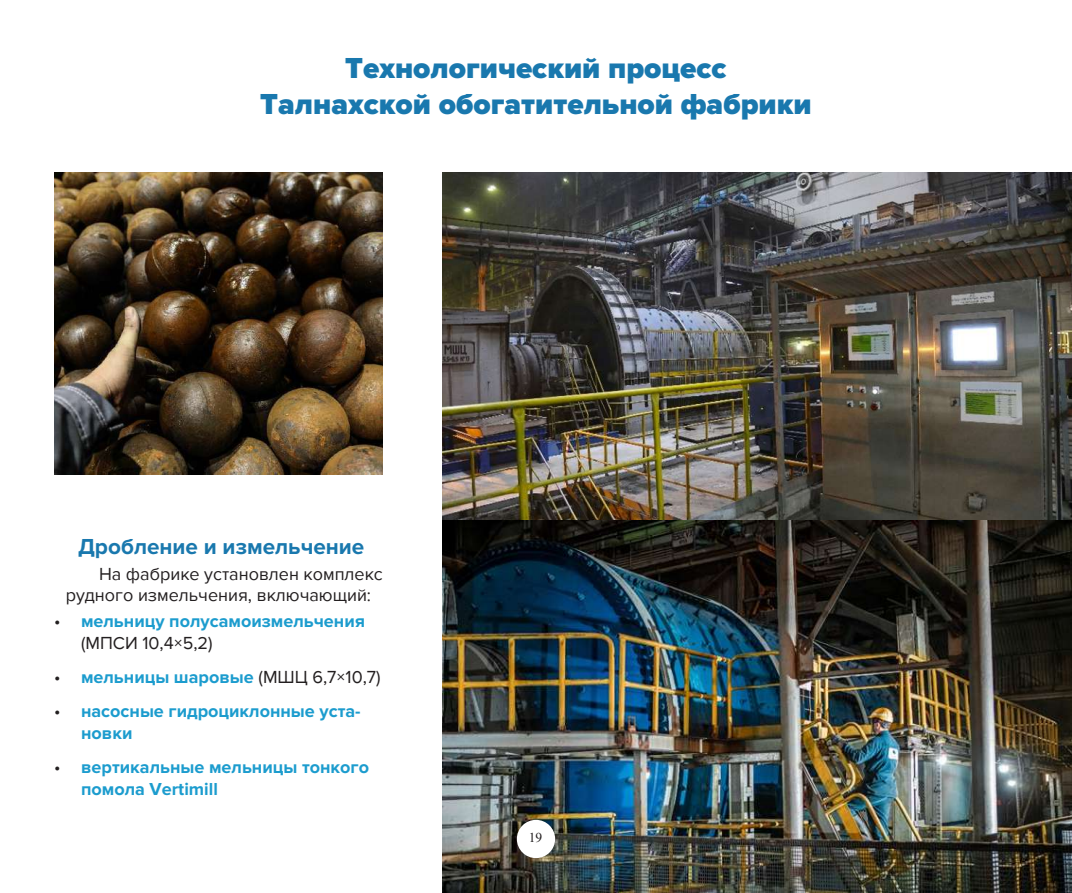
<style>
.page{position:relative;width:1072px;height:893px;background:#fff}
.page>*{position:absolute;margin:0;border:0;box-sizing:border-box;transform-origin:0 0}
.t1{font:900 30px/36px "Proxima Nova";color:#1978ae;text-align:center}
.t2{font:700 22.5px "Proxima Nova";color:#1978ae}
.t3{font:700 18px/21.6px "Proxima Nova";color:#1c9cce}
.t4{font:18px/21.6px "Proxima Nova";color:#231f20}
.t5{font:13.5px "Times New Roman";color:#231f20}
.s1{font-weight:400;color:#231f20}
</style>
<div class="page">
<img style="left:442px;top:172px;width:629px;height:348px">
<img style="left:442px;top:520px;width:629px;height:373px">
<img style="left:54px;top:172px;width:329px;height:302px">
<div style="left:517px;top:820px;width:38px;height:38px;background:#fff;border-radius:50%"></div>
<h1 class="t1" style="left:260px;top:51px;width:553px">Технологический процесс<br>Талнахской обогатительной фабрики</h1>
<p class="t2" style="left:78px;top:533px;width:288px">Дробление и измельчение</p>
<p class="t4" style="left:66px;top:563px;width:318px;text-indent:33px">На фабрике установлен комплекс рудного измельчения, включающий:</p>
<p class="t3" style="left:81px;top:611px;width:285px;text-indent:-27px"><span class="s1">•</span> мельницу полусамоизмельчения <span class="s1">(МПСИ 10,4×5,2)</span></p>
<p class="t3" style="left:54px;top:667px;width:328px"><span class="s1">•</span> мельницы шаровые <span class="s1">(МШЦ 6,7×10,7)</span></p>
<p class="t3" style="left:81px;top:701px;width:281px;text-indent:-27px"><span class="s1">•</span> насосные гидроциклонные уста&shy;новки</p>
<p class="t3" style="left:81px;top:757px;width:289px;text-indent:-27px"><span class="s1">•</span> вертикальные мельницы тонкого помола Vertimill</p>
<p class="t5" style="left:529px;top:828px;width:15px">19</p>
</div>
